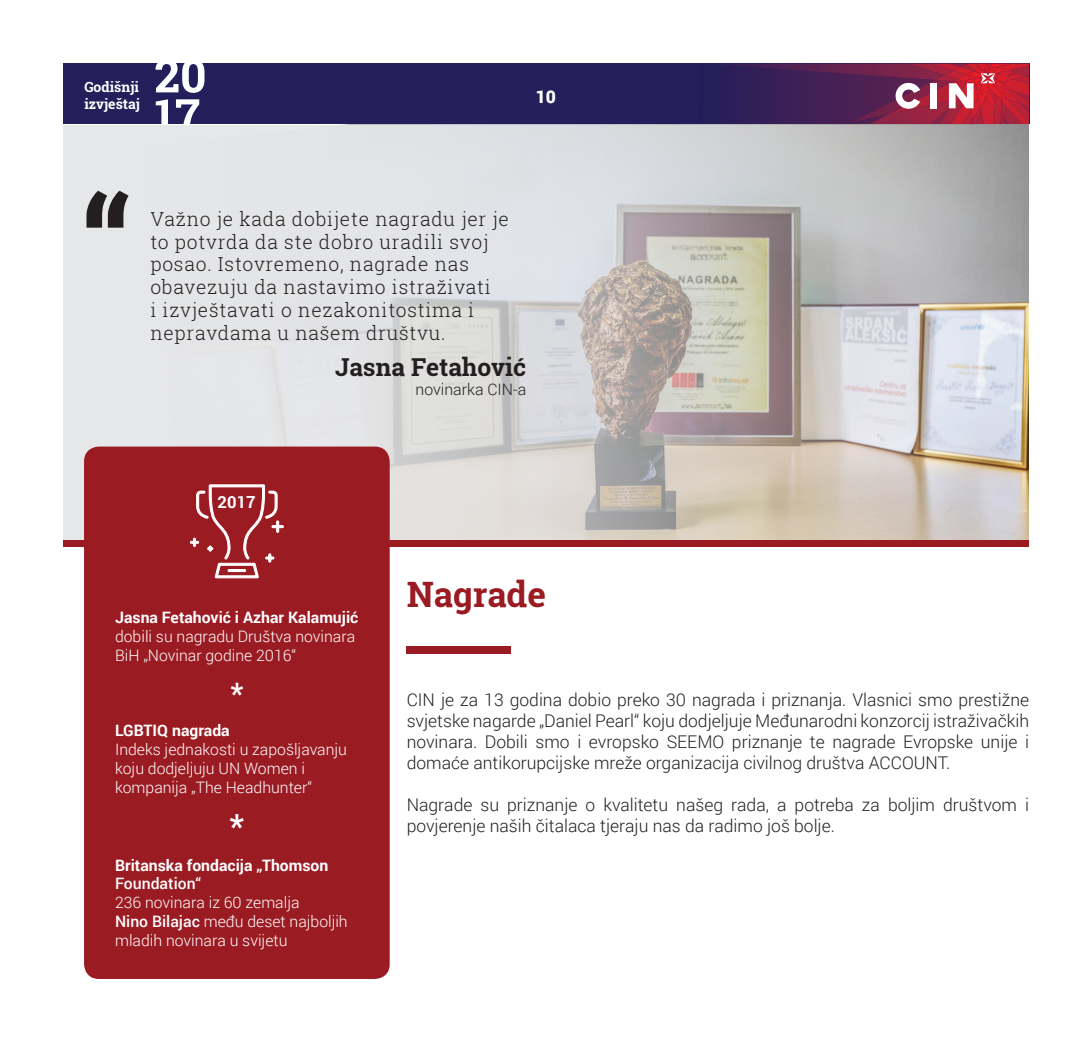
<style>
.page{position:relative;width:1092px;height:1042px;background:#fff}
.page>*{position:absolute;margin:0;border:0;box-sizing:border-box;transform-origin:0 0}
.t1{font:700 129.67px "Roboto Slab";color:#231f20}
.t2{font:700 35px "Roboto Slab";color:#9b1b23}
.t3{font:700 33.25px "Roboto Slab";color:#fff}
.t4{font:700 29.57px "Roboto Slab";color:#fff}
.t5{font:700 24.68px "Roboto Slab";color:#231f20}
.t6{font:300 19.25px/22.8px "Roboto Slab";letter-spacing:.04em;color:#231f20}
.t7{font:300 17.5px/21px "Roboto";color:#231f20;text-align:justify}
.t8{font:900 17.5px "Roboto";color:#fff}
.t9{font:700 16.62px "Roboto";color:#fff}
.t10{font:300 15.92px "Roboto";color:#231f20}
.t11{font:300 15.75px/18.9px "Roboto";color:#fff}
.t12{font:700 15.75px "Roboto";color:#fff}
.t13{font:500 15.75px "Roboto";color:#fff}
.t14{font:700 14px/16.8px "Roboto Slab";color:#fff}
.s1{font-weight:500}
</style>
<div class="page">
<div style="left:63px;top:63px;width:966px;height:61px;background:#241f5b"></div>
<img style="left:1028px;top:106px;width:1px;height:16px">
<img style="left:1013px;top:106px;width:15px;height:18px">
<img style="left:740px;top:63px;width:194px;height:61px">
<img style="left:849px;top:80px;width:99px;height:43px">
<img style="left:887px;top:81px;width:61px;height:34px">
<img style="left:722px;top:64px;width:212px;height:16px">
<img style="left:907px;top:63px;width:37px;height:12px">
<img style="left:927px;top:63px;width:21px;height:8px">
<img style="left:934px;top:75px;width:14px;height:6px">
<img style="left:944px;top:71px;width:4px;height:8px">
<img style="left:1013px;top:96px;width:16px;height:10px">
<img style="left:1013px;top:96px;width:7px;height:8px">
<img style="left:1013px;top:69px;width:15px;height:6px">
<img style="left:1013px;top:71px;width:11px;height:3px">
<img style="left:1016px;top:63px;width:13px;height:6px">
<img style="left:1013px;top:63px;width:3px;height:7px">
<img style="left:1013px;top:79px;width:16px;height:17px">
<img style="left:1013px;top:74px;width:14px;height:5px">
<svg style="left:895px;top:83px;width:25px;height:26px"></svg>
<div style="left:930px;top:83px;width:7px;height:25px;background:#fff"></div>
<svg style="left:948px;top:63px;width:65px;height:61px;background:#c83d4d"></svg>
<svg style="left:156px;top:99px;width:43px;height:25px"></svg>
<svg style="left:155px;top:63px;width:49px;height:30px"></svg>
<div style="left:63px;top:540px;width:965px;height:7px;background:#9b1b23"></div>
<div style="left:406px;top:646px;width:105px;height:8px;background:#9b1b23"></div>
<svg style="left:63px;top:125px;width:965px;height:415px;background:#d2d0d0"></svg>
<div style="left:84px;top:446px;width:305px;height:533px;background:#9b1b23;border-radius:15px"></div>
<svg style="left:190px;top:484px;width:94px;height:95px"></svg>
<p class="t14" style="left:84px;top:79px;width:57px">Godišnji izvještaj</p>
<p class="t8" style="left:536px;top:84px;width:22px">10</p>
<h1 class="t1" style="left:80px;top:156px;width:54px">“</h1>
<p class="t6" style="left:150px;top:207px;width:360px">Važno je kada dobijete nagradu jer je to potvrda da ste dobro uradili svoj posao. Istovremeno, nagrade nas obavezuju da nastavimo istraživati<br>i izvještavati o nezakonitostima i nepravdama u našem društvu.</p>
<h3 class="t5" style="left:335px;top:350px;width:193px">Jasna Fetahović</h3>
<p class="t10" style="left:415px;top:378px;width:112px">novinarka CIN-a</p>
<p class="t9" style="left:218px;top:491px;width:40px">2017</p>
<p class="t12" style="left:115px;top:606px;width:245px">Jasna Fetahović i Azhar Kalamujić</p>
<p class="t11" style="left:115px;top:626px;width:242px">dobili su nagradu Društva novinara<br>BiH „Novinar godine 2016“</p>
<h3 class="t4" style="left:230px;top:672px;width:15px">*</h3>
<p class="t12" style="left:115px;top:719px;width:116px">LGBTIQ nagrada</p>
<p class="t11" style="left:115px;top:739px;width:233px">Indeks jednakosti u zapošljavanju koju dodjeljuju UN Women i kompanija „The Headhunter“</p>
<h3 class="t3" style="left:229px;top:803px;width:16px">*</h3>
<p class="t12" style="left:115px;top:854px;width:215px">Britanska fondacija „Thomson</p>
<p class="t13" style="left:115px;top:873px;width:87px">Foundation“</p>
<p class="t11" style="left:115px;top:893px;width:234px">236 novinara iz 60 zemalja<br><span class="s1">Nino Bilajac</span> među deset najboljih mladih novinara u svijetu</p>
<h2 class="t2" style="left:406px;top:570px;width:141px">Nagrade</h2>
<p class="t7" style="left:406px;top:688px;width:624px">CIN je za 13 godina dobio preko 30 nagrada i priznanja. Vlasnici smo prestižne svjetske nagarde „Daniel Pearl“ koju dodjeljuje Međunarodni konzorcij istraživačkih novinara. Dobili smo i evropsko SEEMO priznanje te nagrade Evropske unije i domaće antikorupcijske mreže organizacija civilnog društva ACCOUNT.</p>
<p class="t7" style="left:406px;top:793px;width:624px">Nagrade su priznanje o kvalitetu našeg rada, a potreba za boljim društvom i povjerenje naših čitalaca tjeraju nas da radimo još bolje.</p>
</div>
